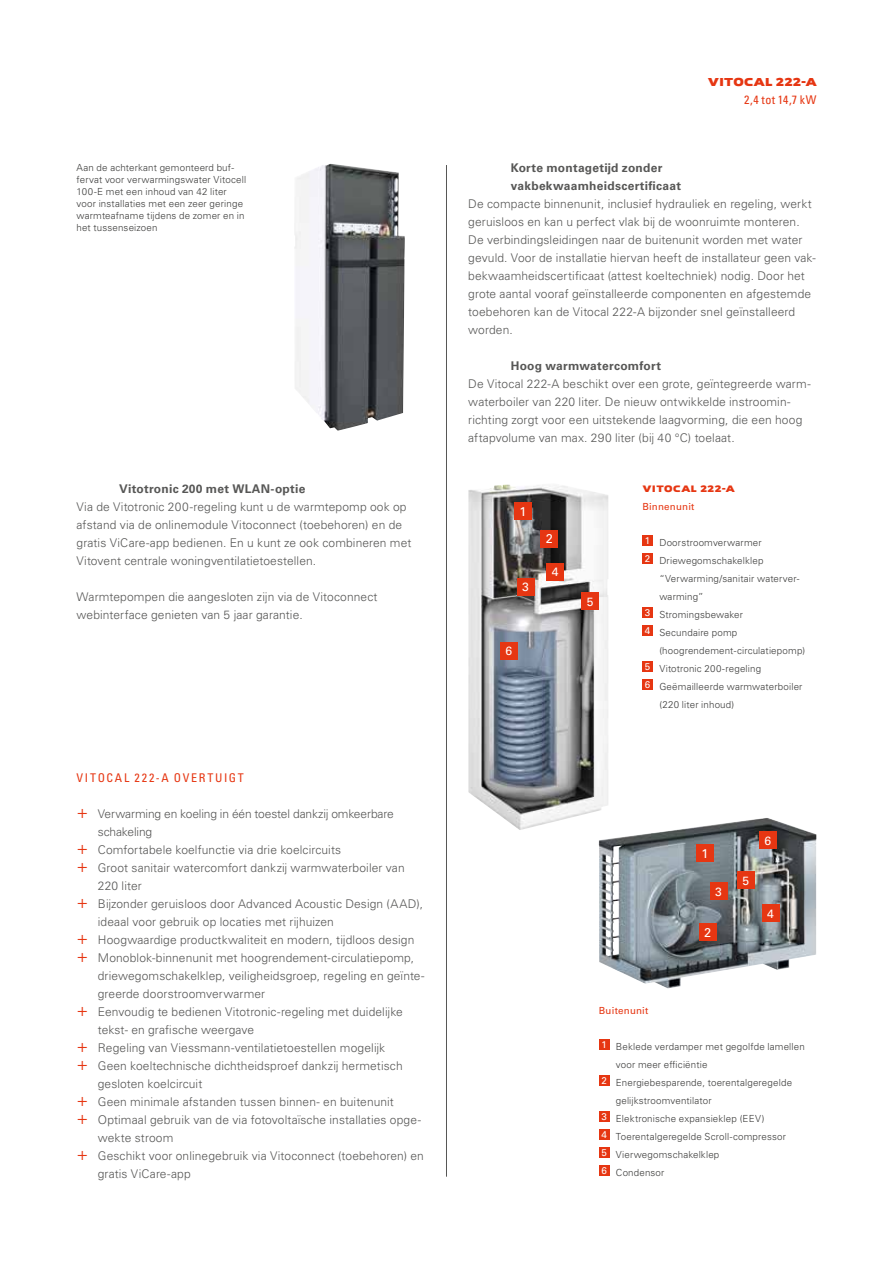
<style>
.page{position:relative;width:893px;height:1263px;background:#fff}
.page>*{position:absolute;margin:0;border:0;box-sizing:border-box;transform-origin:0 0}
.t1{font:12.75px "Univers LTCYR 55 Roman";color:#fff}
.t2{font:300 12px/18px "Univers LTCYR 45";letter-spacing:.01em;color:#575756}
.t3{font:700 12px/18px "Univers LTCYR 65";letter-spacing:.02em;color:#575756}
.t4{font:300 12px "Univers LTCYR 45";letter-spacing:-.01em;color:#575756}
.t5{font:condensed 12px "Univers LTCYR 57";letter-spacing:.14em;color:#e63612}
.t6{font:700 12px "Viessmann";letter-spacing:.005em;color:#e63612}
.t7{font:12px "Univers LTCYR 55 Roman";color:#fff}
.t8{font:300 9.75px/12px "Univers LTCYR 45";letter-spacing:.015em;color:#3c3c3b}
.t9{font:9.75px "Univers LTCYR 55 Roman";letter-spacing:.02em;color:#e63612}
.t10{font:700 9.75px "Viessmann";letter-spacing:.04em;color:#e63612}
.s1{font-size:18px;color:#e63612}
</style>
<div class="page">
<img style="left:294px;top:164px;width:111px;height:267px">
<img style="left:468px;top:484px;width:140px;height:346px">
<img style="left:599px;top:818px;width:217px;height:170px">
<div style="left:514px;top:503px;width:17px;height:17px;background:#e63612"></div>
<div style="left:541px;top:530px;width:17px;height:17px;background:#e63612"></div>
<div style="left:517px;top:578px;width:17px;height:17px;background:#e63612"></div>
<div style="left:547px;top:563px;width:17px;height:17px;background:#e63612"></div>
<div style="left:582px;top:593px;width:17px;height:17px;background:#e63612"></div>
<div style="left:696px;top:844px;width:17px;height:17px;background:#e63612"></div>
<div style="left:699px;top:924px;width:17px;height:17px;background:#e63612"></div>
<div style="left:710px;top:883px;width:17px;height:17px;background:#e63612"></div>
<div style="left:762px;top:905px;width:17px;height:17px;background:#e63612"></div>
<div style="left:737px;top:872px;width:17px;height:17px;background:#e63612"></div>
<div style="left:759px;top:832px;width:17px;height:17px;background:#e63612"></div>
<div style="left:500px;top:642px;width:17px;height:17px;background:#e63612"></div>
<div style="left:599px;top:1039px;width:10px;height:11px;background:#e63612"></div>
<div style="left:599px;top:1075px;width:10px;height:11px;background:#e63612"></div>
<div style="left:599px;top:1111px;width:10px;height:11px;background:#e63612"></div>
<div style="left:599px;top:1129px;width:10px;height:11px;background:#e63612"></div>
<div style="left:599px;top:1147px;width:10px;height:11px;background:#e63612"></div>
<div style="left:599px;top:1165px;width:10px;height:11px;background:#e63612"></div>
<div style="left:642px;top:535px;width:11px;height:11px;background:#e63612"></div>
<div style="left:642px;top:553px;width:11px;height:11px;background:#e63612"></div>
<div style="left:642px;top:607px;width:11px;height:11px;background:#e63612"></div>
<div style="left:642px;top:625px;width:11px;height:11px;background:#e63612"></div>
<div style="left:642px;top:661px;width:11px;height:11px;background:#e63612"></div>
<div style="left:642px;top:679px;width:11px;height:11px;background:#e63612"></div>
<hr style="left:446px;top:165px;width:1px;height:1012px;background:#575756">
<p class="t8" style="left:77px;top:161px;width:171px">Aan de achterkant gemonteerd buf&shy;fervat voor verwarmingswater Vitocell 100-E met een inhoud van 42 liter voor installaties met een zeer geringe warmteafname tijdens de zomer en in het tussenseizoen</p>
<p class="t3" style="left:119px;top:479px;width:188px">Vitotronic 200 met WLAN-optie</p>
<p class="t2" style="left:77px;top:498px;width:336px">Via de Vitotronic 200-regeling kunt u de warmtepomp ook op afstand via de onlinemodule Vitoconnect (toebehoren) en de gratis ViCare-app bedienen. En u kunt ze ook combineren met Vitovent centrale woningventilatietoestellen.</p>
<p class="t2" style="left:77px;top:588px;width:303px">Warmtepompen die aangesloten zijn via de Vitoconnect webinterface genieten van 5 jaar garantie.</p>
<p class="t5" style="left:77px;top:770px;width:169px">VITOCAL 222-A OVERTUIGT</p>
<p class="t4" style="left:77px;top:806px;width:319px"><span class="s1">+</span> Verwarming en koeling in één toestel dankzij omkeerbare</p>
<p class="t4" style="left:98px;top:824px;width:56px">schakeling</p>
<p class="t2" style="left:77px;top:841px;width:266px"><span class="s1">+</span> Comfortabele koelfunctie via drie koelcircuits</p>
<p class="t2" style="left:77px;top:859px;width:330px"><span class="s1">+</span> Groot sanitair watercomfort dankzij warmwaterboiler van</p>
<p class="t2" style="left:98px;top:877px;width:46px">220 liter</p>
<p class="t2" style="left:77px;top:895px;width:348px"><span class="s1">+</span> Bijzonder geruisloos door Advanced Acoustic Design (AAD),</p>
<p class="t2" style="left:98px;top:913px;width:238px">ideaal voor gebruik op locaties met rijhuizen</p>
<p class="t2" style="left:77px;top:931px;width:339px"><span class="s1">+</span> Hoogwaardige productkwaliteit en modern, tijdloos design</p>
<p class="t2" style="left:77px;top:949px;width:339px"><span class="s1">+</span> Monoblok-binnenunit met hoogrendement-circulatiepomp,</p>
<p class="t2" style="left:98px;top:967px;width:328px">driewegomschakelklep, veiligheidsgroep, regeling en geïnte-</p>
<p class="t2" style="left:98px;top:985px;width:169px">greerde doorstroomverwarmer</p>
<p class="t2" style="left:77px;top:1003px;width:328px"><span class="s1">+</span> Eenvoudig te bedienen Vitotronic-regeling met duidelijke</p>
<p class="t2" style="left:98px;top:1021px;width:158px">tekst- en grafische weergave</p>
<p class="t2" style="left:77px;top:1039px;width:310px"><span class="s1">+</span> Regeling van Viessmann-ventilatietoestellen mogelijk</p>
<p class="t2" style="left:77px;top:1057px;width:328px"><span class="s1">+</span> Geen koeltechnische dichtheidsproef dankzij hermetisch</p>
<p class="t2" style="left:98px;top:1075px;width:106px">gesloten koelcircuit</p>
<p class="t2" style="left:77px;top:1093px;width:319px"><span class="s1">+</span> Geen minimale afstanden tussen binnen- en buitenunit</p>
<p class="t2" style="left:77px;top:1111px;width:346px"><span class="s1">+</span> Optimaal gebruik van de via fotovoltaïsche installaties opge-</p>
<p class="t2" style="left:98px;top:1129px;width:77px">wekte stroom</p>
<p class="t2" style="left:77px;top:1147px;width:349px"><span class="s1">+</span> Geschikt voor onlinegebruik via Vitoconnect (toebehoren) en</p>
<p class="t2" style="left:98px;top:1165px;width:95px">gratis ViCare-app</p>
<p class="t6" style="left:708px;top:73px;width:110px">VITOCAL 222-A</p>
<p class="t5" style="left:744px;top:92px;width:74px">2,4 tot 14,7 kW</p>
<p class="t3" style="left:511px;top:159px;width:172px">Korte montagetijd zonder vakbekwaamheidscertificaat</p>
<p class="t2" style="left:468px;top:195px;width:349px">De compacte binnenunit, inclusief hydrauliek en regeling, werkt geruisloos en kan u perfect vlak bij de woonruimte monteren.<br>De verbindingsleidingen naar de buitenunit worden met water gevuld. Voor de installatie hiervan heeft de installateur geen vak&shy;bekwaamheidscertificaat (attest koeltechniek) nodig. Door het grote aantal vooraf geïnstalleerde componenten en afgestemde toebehoren kan de Vitocal 222-A bijzonder snel geïnstalleerd worden.</p>
<p class="t3" style="left:511px;top:357px;width:152px">Hoog warmwatercomfort</p>
<p class="t2" style="left:468px;top:375px;width:344px">De Vitocal 222-A beschikt over een grote, geïntegreerde warm&shy;waterboiler van 220 liter. De nieuw ontwikkelde instroomin&shy;richting zorgt voor een uitstekende laagvorming, die een hoog aftapvolume van max. 290 liter (bij 40 °C) toelaat.</p>
<p class="t1" style="left:519px;top:502px;width:9px">1</p>
<p class="t7" style="left:522px;top:579px;width:8px">3</p>
<p class="t1" style="left:546px;top:530px;width:9px">2</p>
<p class="t7" style="left:552px;top:563px;width:8px">4</p>
<p class="t7" style="left:505px;top:642px;width:8px">6</p>
<p class="t7" style="left:587px;top:593px;width:8px">5</p>
<p class="t10" style="left:642px;top:482px;width:94px">VITOCAL 222-A</p>
<p class="t9" style="left:642px;top:500px;width:54px">Binnenunit</p>
<p class="t8" style="left:645px;top:536px;width:118px"><sup>1</sup> Doorstroomverwarmer</p>
<p class="t8" style="left:645px;top:554px;width:120px"><sup>2</sup> Driewegomschakelklep</p>
<p class="t8" style="left:659px;top:572px;width:142px">“Verwarming/sanitair waterver-</p>
<p class="t8" style="left:659px;top:590px;width:46px">warming”</p>
<p class="t8" style="left:645px;top:608px;width:100px"><sup>3</sup> Stromingsbewaker</p>
<p class="t8" style="left:645px;top:626px;width:94px"><sup>4</sup> Secundaire pomp</p>
<p class="t8" style="left:659px;top:644px;width:147px">(hoogrendement-circulatiepomp)</p>
<p class="t8" style="left:645px;top:662px;width:118px"><sup>5</sup> Vitotronic 200-regeling</p>
<p class="t8" style="left:645px;top:680px;width:159px"><sup>6</sup> Geëmailleerde warmwaterboiler</p>
<p class="t8" style="left:659px;top:698px;width:76px">(220 liter inhoud)</p>
<p class="t1" style="left:701px;top:844px;width:9px">1</p>
<p class="t7" style="left:715px;top:883px;width:8px">3</p>
<p class="t1" style="left:704px;top:923px;width:9px">2</p>
<p class="t7" style="left:742px;top:872px;width:8px">5</p>
<p class="t7" style="left:765px;top:832px;width:8px">6</p>
<p class="t7" style="left:767px;top:905px;width:8px">4</p>
<p class="t9" style="left:599px;top:1003px;width:51px">Buitenunit</p>
<p class="t8" style="left:601px;top:1040px;width:205px"><sup>1</sup> Beklede verdamper met gegolfde lamellen</p>
<p class="t8" style="left:616px;top:1058px;width:93px">voor meer efficiëntie</p>
<p class="t8" style="left:601px;top:1076px;width:192px"><sup>2</sup> Energiebesparende, toerentalgeregelde</p>
<p class="t8" style="left:616px;top:1094px;width:97px">gelijkstroomventilator</p>
<p class="t8" style="left:601px;top:1112px;width:165px"><sup>3</sup> Elektronische expansieklep (EEV)</p>
<p class="t8" style="left:601px;top:1130px;width:186px"><sup>4</sup> Toerentalgeregelde Scroll-compressor</p>
<p class="t8" style="left:601px;top:1148px;width:119px"><sup>5</sup> Vierwegomschakelklep</p>
<p class="t8" style="left:601px;top:1166px;width:65px"><sup>6</sup> Condensor</p>
</div>
